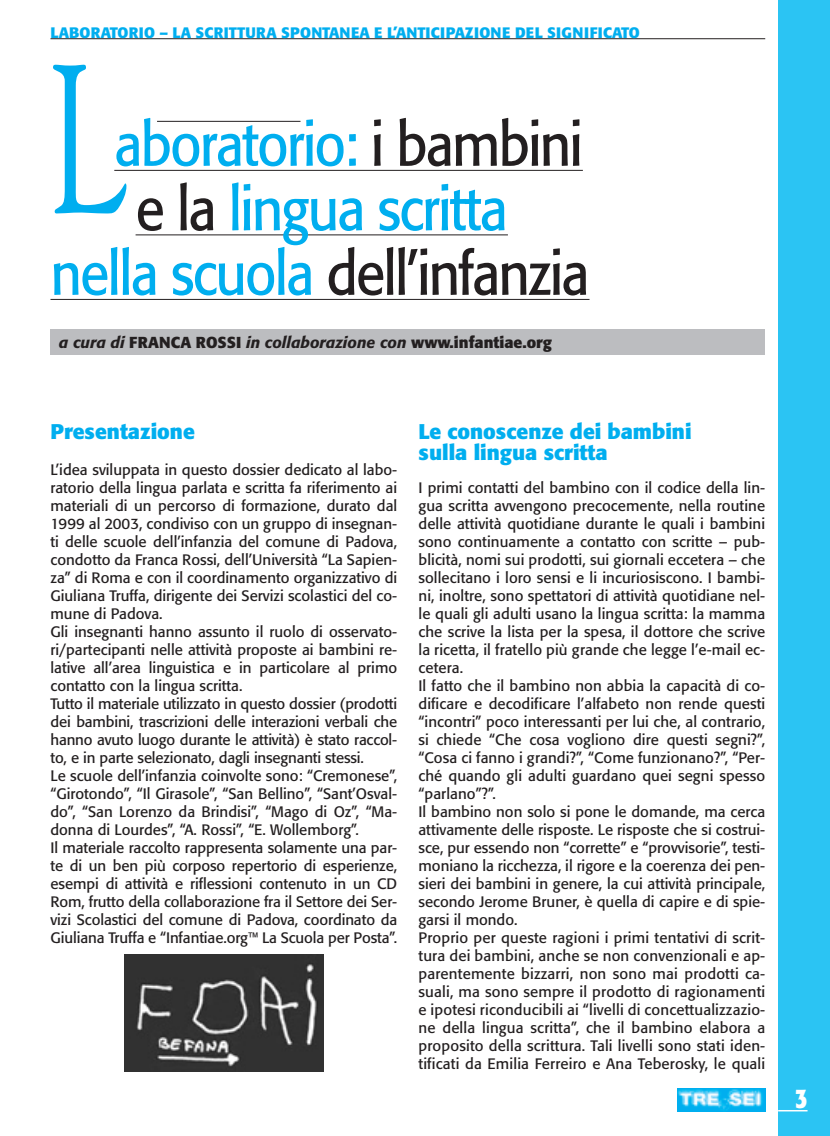
<style>
.page{position:relative;width:830px;height:1136px;background:#fff}
.page>*{position:absolute;margin:0;border:0;box-sizing:border-box;transform-origin:0 0}
.t1{font:210px "Goudy";color:#00aeef;scale:.67 1}
.t2{font:60px "Formata";letter-spacing:-.035em;color:#00aeef;scale:.9 1}
.t3{font:60px "Formata";letter-spacing:-.035em;color:#231f20;scale:.9 1}
.t4{font:700 26.85px "Formata";color:#fff;scale:.8 1}
.t5{font:700 21px/21px "Formata";color:#00aeef}
.t6{font:700 15.75px "Formata";color:#231f20}
.t7{font:15px/18px "Formata";color:#231f20}
.t8{font:700 15px "Formata";letter-spacing:.02em;color:#00aeef}
.s1{color:#231f20}
.s2{color:#00aeef}
.s3{font-weight:500;font-style:italic}
</style>
<div class="page">
<hr style="left:50px;top:38px;width:715px;height:1px;background:#231f20">
<img style="left:125px;top:954px;width:198px;height:117px">
<div style="left:778px;top:0;width:51px;height:1136px;background:#2bc4f3"></div>
<hr style="left:778px;top:1109px;width:29px;height:2px;background:#fff">
<img style="left:677px;top:1088px;width:88px;height:23px">
<hr style="left:114px;top:170px;width:469px;height:1px;background:#231f20">
<hr style="left:135px;top:234px;width:373px;height:1px;background:#231f20">
<hr style="left:50px;top:299px;width:539px;height:1px;background:#231f20">
<div style="left:50px;top:329px;width:715px;height:26px;background:#bcbdc0"></div>
<hr style="left:157px;top:121px;width:143px;height:1px;background:#231f20">
<p class="t8" style="left:50px;top:26px;width:590px">LABORATORIO – LA SCRITTURA SPONTANEA E L’ANTICIPAZIONE DEL SIGNIFICATO</p>
<h1 class="t1" style="left:50px;top:56px;width:118px">L</h1>
<h2 class="t2" style="left:114px;top:118px;width:522px">aboratorio: <span class="s1">i bambini</span></h2>
<h2 class="t2" style="left:135px;top:182px;width:415px"><span class="s1">e la</span> lingua scritta</h2>
<h2 class="t3" style="left:50px;top:247px;width:600px"><span class="s2">nella scuola</span> dell’infanzia</h2>
<p class="t6" style="left:59px;top:335px;width:494px"><span class="s3">a cura di</span> FRANCA ROSSI <span class="s3">in collaborazione con</span> www.infantiae.org</p>
<h3 class="t5" style="left:50px;top:423px;width:146px">Presentazione</h3>
<p class="t7" style="left:50px;top:462px;width:348px">L’idea sviluppata in questo dossier dedicato al labo&shy;ratorio della lingua parlata e scritta fa riferimento ai materiali di un percorso di formazione, durato dal 1999 al 2003, condiviso con un gruppo di insegnan&shy;ti delle scuole dell’infanzia del comune di Padova, condotto da Franca Rossi, dell’Università “La Sapien&shy;za” di Roma e con il coordinamento organizzativo di Giuliana Truffa, dirigente dei Servizi scolastici del co&shy;mune di Padova.<br>Gli insegnanti hanno assunto il ruolo di osservato&shy;ri/partecipanti nelle attività proposte ai bambini re&shy;lative all’area linguistica e in particolare al primo contatto con la lingua scritta.<br>Tutto il materiale utilizzato in questo dossier (prodotti dei bambini, trascrizioni delle interazioni verbali che hanno avuto luogo durante le attività) è stato raccol&shy;to, e in parte selezionato, dagli insegnanti stessi.<br>Le scuole dell’infanzia coinvolte sono: “Cremonese”, “Girotondo”, “Il Girasole”, “San Bellino”, “Sant’Osval&shy;do”, “San Lorenzo da Brindisi”, “Mago di Oz”, “Ma&shy;donna di Lourdes”, “A. Rossi”, “E. Wollemborg”.<br>Il materiale raccolto rappresenta solamente una par&shy;te di un ben più corposo repertorio di esperienze, esempi di attività e riflessioni contenuto in un CD Rom, frutto della collaborazione fra il Settore dei Ser&shy;vizi Scolastici del comune di Padova, coordinato da Giuliana Truffa e “Infantiae.org™ La Scuola per Posta”.</p>
<h3 class="t5" style="left:418px;top:423px;width:274px">Le conoscenze dei bambini sulla lingua scritta</h3>
<p class="t7" style="left:418px;top:480px;width:348px">I primi contatti del bambino con il codice della lin&shy;gua scritta avvengono precocemente, nella routine delle attività quotidiane durante le quali i bambini sono continuamente a contatto con scritte – pub&shy;blicità, nomi sui prodotti, sui giornali eccetera – che sollecitano i loro sensi e li incuriosiscono. I bambi&shy;ni, inoltre, sono spettatori di attività quotidiane nel&shy;le quali gli adulti usano la lingua scritta: la mamma che scrive la lista per la spesa, il dottore che scrive la ricetta, il fratello più grande che legge l’e-mail ec&shy;cetera.<br>Il fatto che il bambino non abbia la capacità di co&shy;dificare e decodificare l’alfabeto non rende questi “incontri” poco interessanti per lui che, al contrario, si chiede “Che cosa vogliono dire questi segni?”, “Cosa ci fanno i grandi?”, “Come funzionano?”, “Per&shy;ché quando gli adulti guardano quei segni spesso “parlano”?”.<br>Il bambino non solo si pone le domande, ma cerca attivamente delle risposte. Le risposte che si costrui&shy;sce, pur essendo non “corrette” e “provvisorie”, testi&shy;moniano la ricchezza, il rigore e la coerenza dei pen&shy;sieri dei bambini in genere, la cui attività principale, secondo Jerome Bruner, è quella di capire e di spie&shy;garsi il mondo.<br>Proprio per queste ragioni i primi tentativi di scrit&shy;tura dei bambini, anche se non convenzionali e ap&shy;parentemente bizzarri, non sono mai prodotti ca&shy;suali, ma sono sempre il prodotto di ragionamenti e ipotesi riconducibili ai “livelli di concettualizzazio&shy;ne della lingua scritta”, che il bambino elabora a proposito della scrittura. Tali livelli sono stati iden&shy;tificati da Emilia Ferreiro e Ana Teberosky, le quali</p>
<h3 class="t4" style="left:795px;top:1086px;width:17px">3</h3>
</div>
